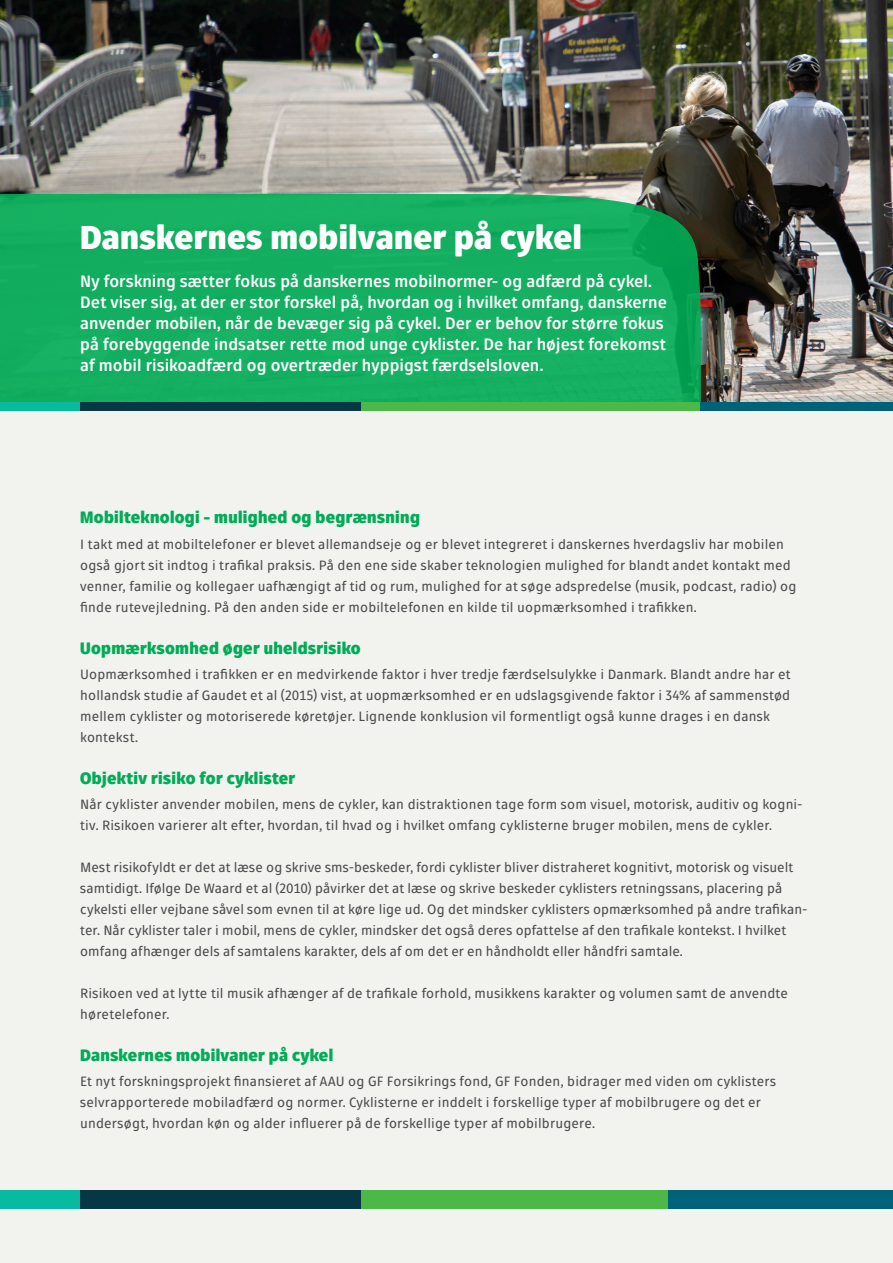
<style>
.page{position:relative;width:893px;height:1263px;background:#f2f2ef}
.page>*{position:absolute;margin:0;border:0;box-sizing:border-box;transform-origin:0 0}
.t1{font:900 33px "Fuse V.2 Display";letter-spacing:.015em;color:#fff}
.t2{font:700 16.5px/21px "Fuse V.2 Display";letter-spacing:.005em;color:#fff}
.Mellem{font:900 16.5px "Fuse V.2 Display";letter-spacing:.02em;color:#00ad56}
.Brød{font:13.5px/21px "Fuse V.2 Display";letter-spacing:.01em;color:#4b4c4d}
</style>
<div class="page">
<div style="left:0;top:1191px;width:110px;height:18px;background:#09b9a0"></div>
<div style="left:351px;top:1191px;width:336px;height:18px;background:#4cb848"></div>
<div style="left:669px;top:1191px;width:224px;height:18px;background:#006279"></div>
<div style="left:80px;top:1191px;width:280px;height:18px;background:#063745"></div>
<img style="left:0;top:0;width:893px;height:402px">
<div style="left:0;top:194px;width:701px;height:208px;background:#14af61"></div>
<div style="left:0;top:402px;width:110px;height:8px;background:#09b9a0"></div>
<div style="left:351px;top:402px;width:377px;height:8px;background:#4cb848"></div>
<div style="left:701px;top:402px;width:192px;height:8px;background:#006279"></div>
<div style="left:80px;top:402px;width:280px;height:8px;background:#063745"></div>
<p class="t1" style="left:80px;top:215px;width:503px">Danskernes mobilvaner på cykel</p>
<p class="t2" style="left:80px;top:271px;width:588px">Ny forskning sætter fokus på danskernes mobilnormer- og adfærd på cykel.<br>Det viser sig, at der er stor forskel på, hvordan og i hvilket omfang, danskerne anvender mobilen, når de bevæger sig på cykel. Der er behov for større fokus på forebyggende indsatser rette mod unge cyklister. De har højest forekomst af mobil risikoadfærd og overtræder hyppigst færdselsloven.</p>
<p class="Mellem" style="left:80px;top:506px;width:341px">Mobilteknologi - mulighed og begrænsning</p>
<p class="Brød" style="left:80px;top:533px;width:718px">I takt med at mobiltelefoner er blevet allemandseje og er blevet integreret i danskernes hverdagsliv har mobilen også gjort sit indtog i trafikal praksis. På den ene side skaber teknologien mulighed for blandt andet kontakt med venner, familie og kollegaer uafhængigt af tid og rum, mulighed for at søge adspredelse (musik, podcast, radio) og finde rutevejledning. På den anden side er mobiltelefonen en kilde til uopmærksomhed i trafikken.</p>
<p class="Mellem" style="left:80px;top:636px;width:282px">Uopmærksomhed øger uheldsrisiko</p>
<p class="Brød" style="left:80px;top:664px;width:712px">Uopmærksomhed i trafikken er en medvirkende faktor i hver tredje færdselsulykke i Danmark. Blandt andre har et hollandsk studie af Gaudet et al (2015) vist, at uopmærksomhed er en udslagsgivende faktor i 34% af sammenstød mellem cyklister og motoriserede køretøjer. Lignende konklusion vil formentligt også kunne drages i en dansk kontekst.</p>
<p class="Mellem" style="left:80px;top:767px;width:217px">Objektiv risiko for cyklister</p>
<p class="Brød" style="left:80px;top:794px;width:724px">Når cyklister anvender mobilen, mens de cykler, kan distraktionen tage form som visuel, motorisk, auditiv og kogni&shy;tiv. Risikoen varierer alt efter, hvordan, til hvad og i hvilket omfang cyklisterne bruger mobilen, mens de cykler.</p>
<p class="Brød" style="left:80px;top:857px;width:729px">Mest risikofyldt er det at læse og skrive sms-beskeder, fordi cyklister bliver distraheret kognitivt, motorisk og visuelt samtidigt. Ifølge De Waard et al (2010) påvirker det at læse og skrive beskeder cyklisters retningssans, placering på cykelsti eller vejbane såvel som evnen til at køre lige ud. Og det mindsker cyklisters opmærksomhed på andre trafikan&shy;ter. Når cyklister taler i mobil, mens de cykler, mindsker det også deres opfattelse af den trafikale kontekst. I hvilket omfang afhænger dels af samtalens karakter, dels af om det er en håndholdt eller håndfri samtale.</p>
<p class="Brød" style="left:80px;top:983px;width:709px">Risikoen ved at lytte til musik afhænger af de trafikale forhold, musikkens karakter og volumen samt de anvendte høretelefoner.</p>
<p class="Mellem" style="left:80px;top:1044px;width:255px">Danskernes mobilvaner på cykel</p>
<p class="Brød" style="left:80px;top:1071px;width:697px">Et nyt forskningsprojekt finansieret af AAU og GF Forsikrings fond, GF Fonden, bidrager med viden om cyklisters selvrapporterede mobiladfærd og normer. Cyklisterne er inddelt i forskellige typer af mobilbrugere og det er undersøgt, hvordan køn og alder influerer på de forskellige typer af mobilbrugere.</p>
</div>
